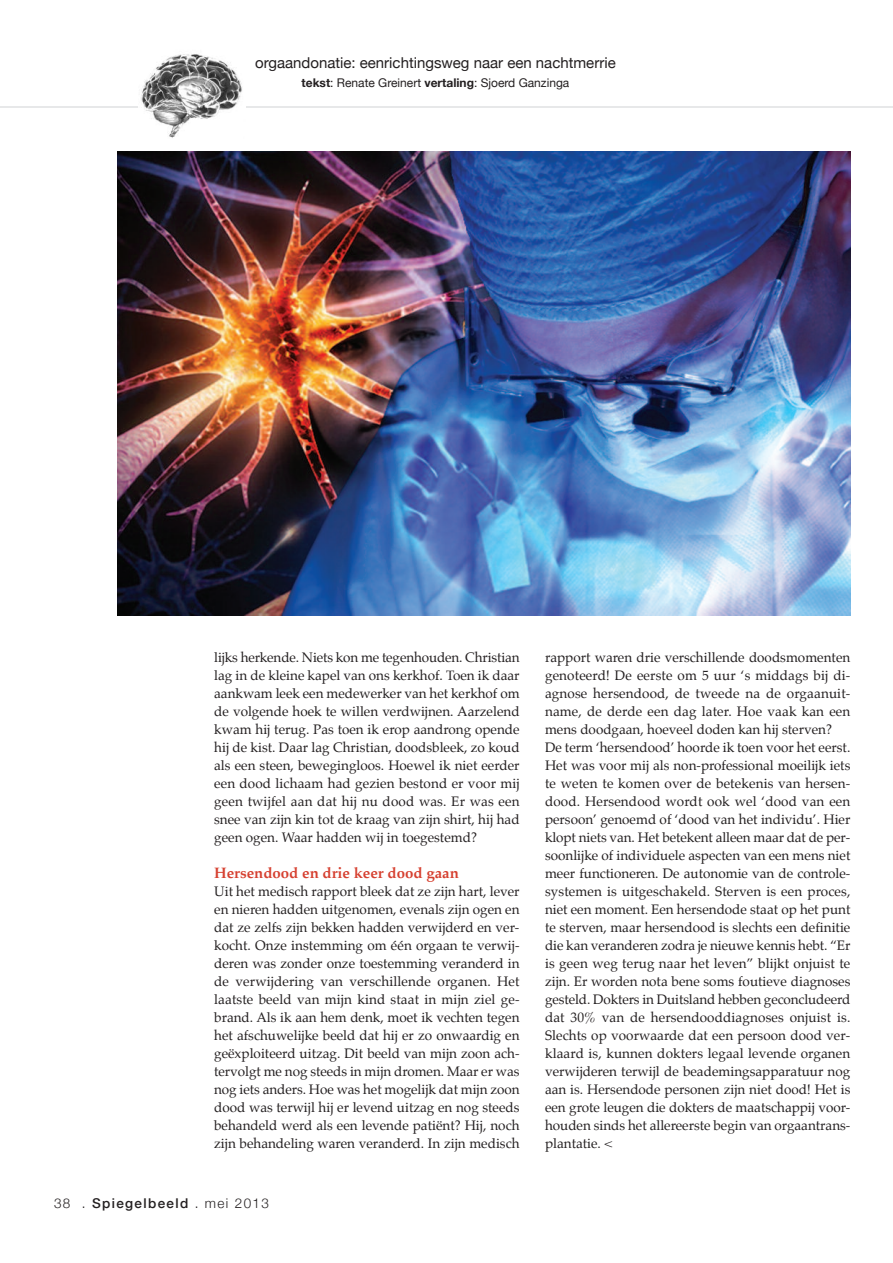
<style>
.page{position:relative;width:893px;height:1263px;background:#fff}
.page>*{position:absolute;margin:0;border:0;box-sizing:border-box;transform-origin:0 0}
.t1{font:15px "Helvetica Neue";color:#231f20}
.t2{font:700 15px "Palatino";color:#d64131}
.t3{font:13.5px/18px "Palatino";color:#231f20;text-align:justify}
.t4{font:500 13.5px "Helvetica Neue";letter-spacing:.1em;color:#231f20}
.t5{font:12px "Helvetica Neue";color:#231f20}
.s1{font-weight:700}
.s2{font-weight:300}
</style>
<div class="page">
<hr style="left:0;top:106px;width:893px;height:2px;background:#e7e8e9">
<img style="left:139px;top:54px;width:106px;height:84px">
<img style="left:118px;top:152px;width:732px;height:463px">
<p class="t1" style="left:255px;top:54px;width:362px">orgaandonatie: eenrichtingsweg naar een nachtmerrie</p>
<p class="t5" style="left:302px;top:75px;width:269px"><span class="s1">tekst</span>: Renate Greinert <span class="s1">vertaling</span>: Sjoerd Ganzinga</p>
<p class="t3" style="left:214px;top:649px;width:307px">lijks herkende. Niets kon me tegenhouden. Christian lag in de kleine kapel van ons kerkhof. Toen ik daar aankwam leek een medewerker van het kerkhof om de volgende hoek te willen verdwijnen. Aarzelend kwam hij terug. Pas toen ik erop aandrong opende hij de kist. Daar lag Christian, doodsbleek, zo koud als een steen, bewegingloos. Hoewel ik niet eerder een dood lichaam had gezien bestond er voor mij geen twijfel aan dat hij nu dood was. Er was een snee van zijn kin tot de kraag van zijn shirt, hij had geen ogen. Waar hadden wij in toegestemd?</p>
<p class="t2" style="left:214px;top:865px;width:246px">Hersendood en drie keer dood gaan</p>
<p class="t3" style="left:214px;top:883px;width:307px">Uit het medisch rapport bleek dat ze zijn hart, lever en nieren hadden uitgenomen, evenals zijn ogen en dat ze zelfs zijn bekken hadden verwijderd en ver&shy;kocht. Onze instemming om één orgaan te verwij&shy;deren was zonder onze toestemming veranderd in de verwijdering van verschillende organen. Het laatste beeld van mijn kind staat in mijn ziel ge&shy;brand. Als ik aan hem denk, moet ik vechten tegen het afschuwelijke beeld dat hij er zo onwaardig en geëxploiteerd uitzag. Dit beeld van mijn zoon ach&shy;tervolgt me nog steeds in mijn dromen. Maar er was nog iets anders. Hoe was het mogelijk dat mijn zoon dood was terwijl hij er levend uitzag en nog steeds behandeld werd als een levende patiënt? Hij, noch zijn behandeling waren veranderd. In zijn medisch</p>
<p class="t4" style="left:54px;top:1195px;width:216px"><span class="s2">38 .</span> Spiegelbeeld <span class="s2">. mei 2013</span></p>
<p class="t3" style="left:545px;top:649px;width:307px;text-align:left">rapport waren drie verschillende doodsmomenten genoteerd! De eerste om 5 uur ‘s middags bij di&shy;agnose hersendood, de tweede na de orgaanuit&shy;name, de derde een dag later. Hoe vaak kan een mens doodgaan, hoeveel doden kan hij sterven?<br>De term ‘hersendood’ hoorde ik toen voor het eerst.<br>Het was voor mij als non-professional moeilijk iets te weten te komen over de betekenis van hersen&shy;dood. Hersendood wordt ook wel ‘dood van een persoon’ genoemd of ‘dood van het individu’. Hier klopt niets van. Het betekent alleen maar dat de per&shy;soonlijke of individuele aspecten van een mens niet meer functioneren. De autonomie van de controle&shy;systemen is uitgeschakeld. Sterven is een proces, niet een moment. Een hersendode staat op het punt te sterven, maar hersendood is slechts een definitie die kan veranderen zodra je nieuwe kennis hebt. “Er is geen weg terug naar het leven” blijkt onjuist te zijn. Er worden nota bene soms foutieve diagnoses gesteld. Dokters in Duitsland hebben geconcludeerd dat 30% van de hersendooddiagnoses onjuist is.<br>Slechts op voorwaarde dat een persoon dood ver&shy;klaard is, kunnen dokters legaal levende organen verwijderen terwijl de beademingsapparatuur nog aan is. Hersendode personen zijn niet dood! Het is een grote leugen die dokters de maatschappij voor&shy;houden sinds het allereerste begin van orgaantrans&shy;plantatie. &lt;</p>
</div>
